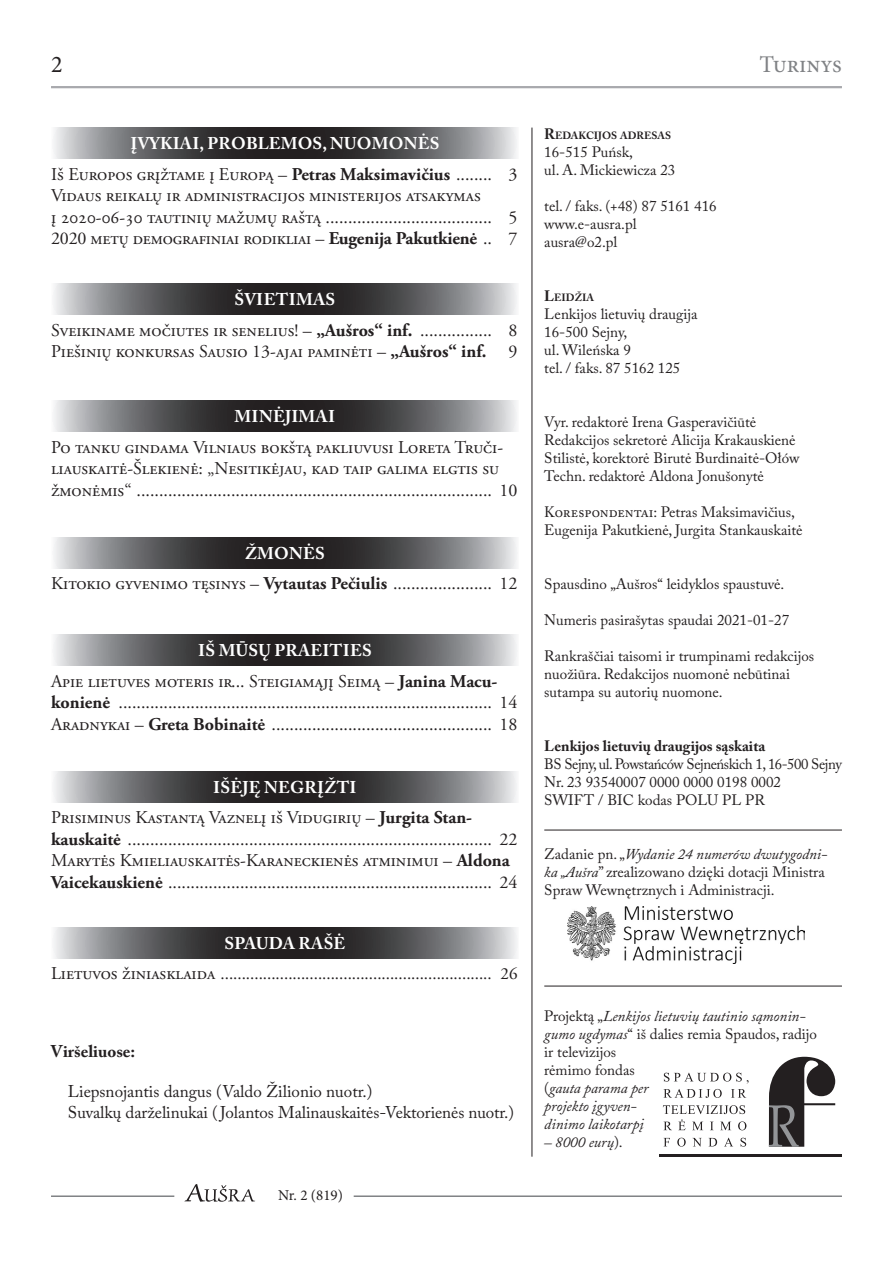
<style>
.page{position:relative;width:893px;height:1263px;background:#fff}
.page>*{position:absolute;margin:0;border:0;box-sizing:border-box;transform-origin:0 0}
.t1{font:24px "Minion Pro";letter-spacing:-.005em;color:#808285}
.t2{font:24px "Minion Pro";color:#231f20}
.t3{font:18px/21.6px "Adobe Garamond Pro";color:#231f20}
.t4{font:16.95px/20.4px "Adobe Caslon Pro";letter-spacing:-.005em;color:#231f20}
.t5{font:700 16.95px "Adobe Caslon Pro";letter-spacing:.015em;color:#fff}
.t6{font:16.95px "Adobe Garamond Pro";color:#231f20}
.t7{font:700 16.95px "Adobe Caslon Pro";color:#231f20}
.t8{font:15px/18px "Adobe Caslon Pro";color:#231f20}
.t9{font:italic 15px/18px "Adobe Caslon Pro";color:#231f20}
.t10{font:700 15px "Adobe Caslon Pro";color:#231f20}
.t11{font:15px "Minion Pro";color:#231f20}
.t12{font:700 10.5px "Adobe Caslon Pro";color:#231f20}
.s1{font-weight:700}
.s2{font-size:18px}
.s3{font-size:15px}
.s4{font-style:italic}
.s5{font-style:normal}
.s6{font-family:"Adobe Garamond Pro"}
</style>
<div class="page">
<svg style="left:184px;top:1184px;width:71px;height:18px"></svg>
<hr style="left:51px;top:86px;width:791px;height:2px;background:#a8a9ad">
<hr style="left:51px;top:1195px;width:123px;height:2px;background:#808285">
<hr style="left:354px;top:1195px;width:488px;height:2px;background:#808285">
<hr style="left:532px;top:128px;width:1px;height:1029px;background:#231f20">
<img style="left:568px;top:906px;width:237px;height:58px">
<hr style="left:544px;top:830px;width:298px;height:1px;background:#231f20">
<svg style="left:664px;top:1073px;width:85px;height:10px"></svg>
<svg style="left:663px;top:1089px;width:59px;height:9px"></svg>
<svg style="left:731px;top:1089px;width:15px;height:9px"></svg>
<svg style="left:663px;top:1105px;width:83px;height:25px"></svg>
<svg style="left:663px;top:1138px;width:7px;height:8px"></svg>
<svg style="left:677px;top:1138px;width:9px;height:8px"></svg>
<svg style="left:692px;top:1138px;width:10px;height:8px"></svg>
<svg style="left:708px;top:1138px;width:9px;height:8px"></svg>
<svg style="left:725px;top:1138px;width:8px;height:8px"></svg>
<svg style="left:740px;top:1138px;width:6px;height:8px"></svg>
<svg style="left:769px;top:1057px;width:66px;height:90px"></svg>
<hr style="left:659px;top:1155px;width:183px;height:2px;background:#231f20">
<hr style="left:544px;top:986px;width:298px;height:1px;background:#231f20">
<svg style="left:54px;top:128px;width:463px;height:31px;background:#5f5f61"></svg>
<svg style="left:54px;top:771px;width:463px;height:31px;background:#5f5f61"></svg>
<svg style="left:54px;top:401px;width:463px;height:31px;background:#5f5f61"></svg>
<svg style="left:54px;top:284px;width:463px;height:31px;background:#5f5f61"></svg>
<svg style="left:54px;top:537px;width:463px;height:31px;background:#5f5f61"></svg>
<svg style="left:54px;top:927px;width:463px;height:31px;background:#5f5f61"></svg>
<svg style="left:54px;top:635px;width:463px;height:31px;background:#5f5f61"></svg>
<h1 class="t2" style="left:51px;top:48px;width:13px">2</h1>
<h1 class="t1" style="left:759px;top:48px;width:84px">Turinys</h1>
<p class="t5" style="left:130px;top:134px;width:310px">ĮVYKIAI, PROBLEMOS, NUOMONĖS</p>
<p class="t3" style="left:51px;top:164px;width:468px">Iš Europos grįžtame į Europą – <span class="s1">Petras Maksimavičius</span> ........ 3<br>Vidaus reikalų ir administracijos ministerijos atsakymas<br>į 2020-06-30 tautinių mažumų raštą ..................................... 5<br>2020 metų demografiniai rodikliai – <span class="s1">Eugenija Pakutkienė</span> .. 7</p>
<p class="t5" style="left:234px;top:290px;width:102px">ŠVIETIMAS</p>
<p class="t3" style="left:51px;top:320px;width:468px">Sveikiname močiutes ir senelius! – <span class="s1">„Aušros“ inf.</span> ................ 8<br>Piešinių konkursas Sausio 13-ajai paminėti – <span class="s1">„Aušros“ inf.</span> 9</p>
<p class="t5" style="left:235px;top:407px;width:102px">MINĖJIMAI</p>
<p class="t3" style="left:51px;top:437px;width:468px">Po tanku gindama Vilniaus bokštą pakliuvusi Loreta Truči&shy;liauskaitė-Šlekienė: „Nesitikėjau, kad taip galima elgtis su žmonėmis“ ............................................................................... 10</p>
<p class="t5" style="left:245px;top:543px;width:81px">ŽMONĖS</p>
<p class="t3" style="left:51px;top:573px;width:468px">Kitokio gyvenimo tęsinys – <span class="s1">Vytautas Pečiulis</span> ...................... 12</p>
<p class="t5" style="left:198px;top:641px;width:175px">IŠ MŪSŲ PRAEITIES</p>
<p class="t3" style="left:51px;top:671px;width:468px">Apie lietuves moteris ir... Steigiamąjį Seimą – <span class="s1">Janina Macu&shy;konienė</span> ................................................................................... 14<br>Aradnykai – <span class="s1">Greta Bobinaitė</span> ................................................. 18</p>
<p class="t5" style="left:213px;top:777px;width:145px">IŠĖJĘ NEGRĮŽTI</p>
<p class="t3" style="left:51px;top:807px;width:468px">Prisiminus Kastantą Vaznelį iš Vidugirių – <span class="s1">Jurgita Stan&shy;kauskaitė</span> ................................................................................. 22<br>Marytės Kmieliauskaitės-Karaneckienės atminimui – <span class="s1">Aldona Vaicekauskienė</span> ........................................................................ 24</p>
<p class="t5" style="left:224px;top:933px;width:122px">SPAUDA RAŠĖ</p>
<p class="t6" style="left:51px;top:964px;width:468px"><span class="s2">Lietuvos žiniasklaida</span> ................................................................ 26</p>
<p class="t7" style="left:51px;top:1041px;width:86px">Viršeliuose:</p>
<p class="t4" style="left:68px;top:1081px;width:448px">Liepsnojantis dangus (Valdo Žilionio nuotr.)<br>Suvalkų darželinukai ( Jolantos Malinauskaitės-Vektorienės nuotr.)</p>
<p class="t11" style="left:278px;top:1185px;width:66px">Nr. 2 (819)</p>
<p class="t12" style="left:544px;top:129px;width:128px"><span class="s3">R</span>EDAKCIJOS ADRESAS</p>
<p class="t8" style="left:544px;top:142px;width:133px">16-515 Puńsk,<br>ul. A. Mickiewicza 23</p>
<p class="t8" style="left:544px;top:196px;width:174px">tel. / faks. (+48) 87 5161 416 www.e-ausra.pl<br>ausra@o2.pl</p>
<p class="t12" style="left:544px;top:291px;width:51px"><span class="s3">L</span>EIDŽIA</p>
<p class="t8" style="left:544px;top:304px;width:155px">Lenkijos lietuvių draugija<br>16-500 Sejny,<br>ul. Wileńska 9<br>tel. / faks. 87 5162 125</p>
<p class="t8" style="left:544px;top:412px;width:257px">Vyr. redaktorė Irena Gasperavičiūtė Redakcijos sekretorė Alicija Krakauskienė Stilistė, korektorė Birutė Burdinaitė-Ołów Techn. redaktorė Aldona Jonušonytė</p>
<p class="t8" style="left:544px;top:502px;width:260px">Korespondentai: Petras Maksimavičius,<br>Eugenija Pakutkienė, Jurgita Stankauskaitė</p>
<p class="t8" style="left:544px;top:574px;width:242px">Spausdino „Aušros“ leidyklos spaustuvė.</p>
<p class="t8" style="left:544px;top:610px;width:246px">Numeris pasirašytas spaudai 2021-01-27</p>
<p class="t8" style="left:544px;top:646px;width:271px">Rankraščiai taisomi ir trumpinami redakcijos nuožiūra. Redakcijos nuomonė nebūtinai sutampa su autorių nuomone.</p>
<p class="t10" style="left:544px;top:737px;width:222px">Lenkijos lietuvių draugijos sąskaita</p>
<p class="t8" style="left:544px;top:754px;width:299px">BS Sejny, ul. Powstańców Sejneńskich 1, 16-500 Sejny<br>Nr. 23 93540007 0000 0000 0198 0002<br>SWIFT / BIC kodas POLU PL PR</p>
<p class="t8" style="left:544px;top:844px;width:285px">Zadanie pn. „<span class="s4">Wydanie 24 numerów dwutygodni&shy;ka „Aušra</span>” zrealizowano dzięki dotacji Ministra<br>Spraw Wewnętrznych i Administracji.</p>
<p class="t9" style="left:544px;top:1006px;width:274px"><span class="s5">Projektą „</span>Lenkijos lietuvių tautinio sąmonin&shy;gumo ugdymas<span class="s5">“ iš dalies remia Spaudos, radijo ir televizijos<br>rėmimo fondas<br>(</span>gauta parama per<br>projekto įgyven-<br>dinimo laikotarpį</p>
<p class="t9" style="left:544px;top:1132px;width:80px"><span class="s6">–</span> 8000 eurų<span class="s5">).</span></p>
</div>
